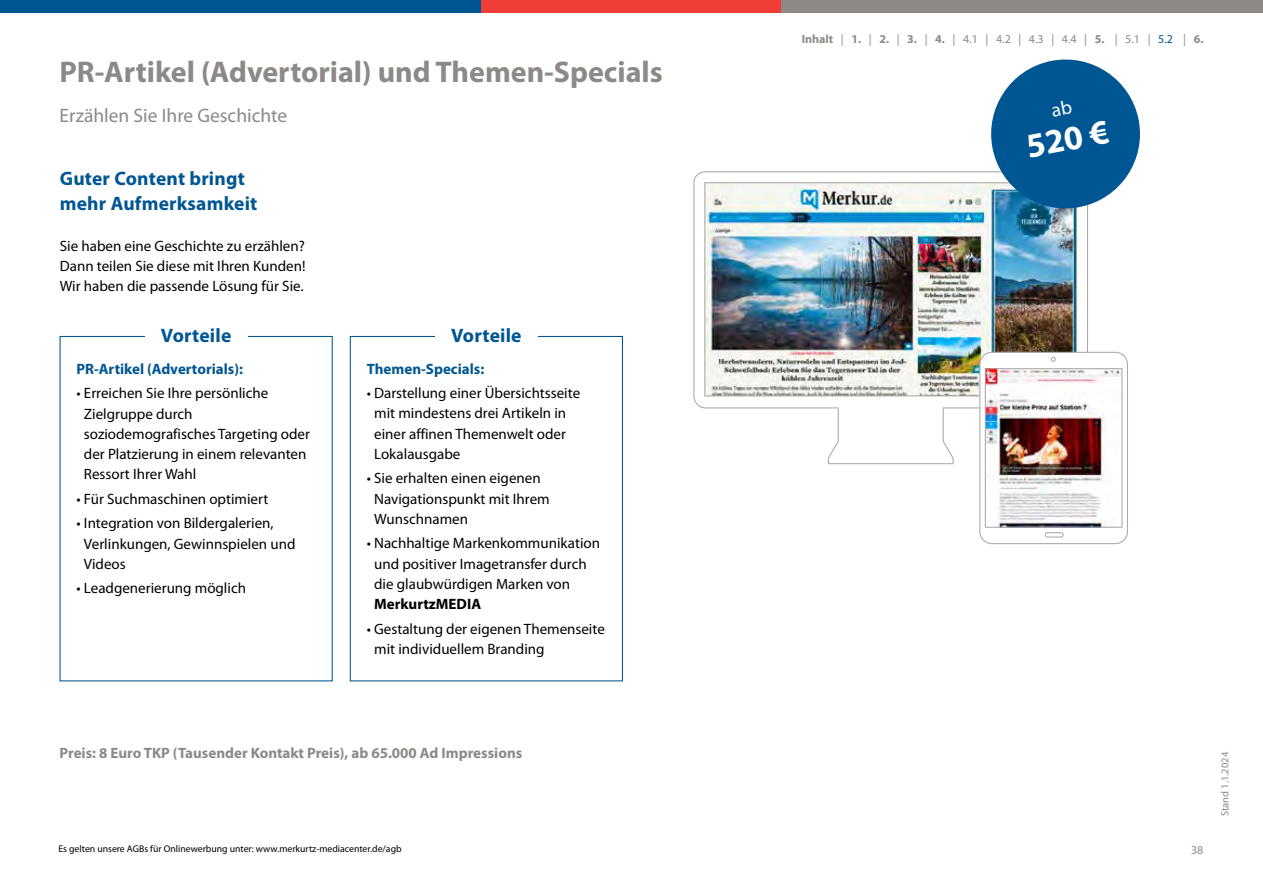
<style>
.page{position:relative;width:1263px;height:893px;background:#fff}
.page>*{position:absolute;margin:0;border:0;box-sizing:border-box;transform-origin:0 0}
.t1{font:700 34.5px "Myriad Pro";color:#fff}
.t2{font:700 30px "Myriad Pro";color:#8c8986}
.t3{font:700 19.5px/25.5px "Myriad Pro";letter-spacing:.01em;color:#005693}
.t4{font:19.5px "Myriad Pro";color:#8c8986}
.t5{font:15px/20.2px "Myriad Pro";color:#000}
.t6{font:700 15px "Myriad Pro";color:#8c8986}
.t7{font:700 15px "Myriad Pro";color:#005693}
.t8{font:700 15px "Myriad Pro";color:#000}
.t9{font:12px "Myriad Pro";color:#8c8986}
.t10{font:10.5px "Myriad Pro";color:#8c8986}
.t11{font:9.75px "Myriad Pro";color:#000}
.s1{font-weight:700}
.s2{color:#005693}
</style>
<div class="page">
<div style="left:0;top:0;width:481px;height:13px;background:#005693"></div>
<div style="left:481px;top:0;width:301px;height:13px;background:#f13d37"></div>
<div style="left:782px;top:0;width:481px;height:13px;background:#8c8986"></div>
<div style="left:350px;top:336px;width:273px;height:345px;border:1px solid #005693"></div>
<div style="left:435px;top:318px;width:102px;height:34px;background:#fff"></div>
<img style="left:693px;top:171px;width:395px;height:293px">
<img style="left:979px;top:352px;width:149px;height:192px">
<svg style="left:985px;top:59px;width:155px;height:156px"></svg>
<h2 class="t2" style="left:60px;top:55px;width:605px">PR-Artikel (Advertorial) und Themen-Specials</h2>
<h3 class="t4" style="left:60px;top:104px;width:229px">Erzählen Sie Ihre Geschichte</h3>
<h3 class="t3" style="left:60px;top:166px;width:199px">Guter Content bringt mehr Aufmerksamkeit</h3>
<p class="t5" style="left:60px;top:236px;width:247px;text-align:justify">Sie haben eine Geschichte zu erzählen?<br>Dann teilen Sie diese mit Ihren Kunden!<br>Wir haben die passende Lösung für Sie.</p>
<h3 class="t3" style="left:161px;top:323px;width:72px">Vorteile</h3>
<h3 class="t3" style="left:451px;top:323px;width:72px">Vorteile</h3>
<p class="t7" style="left:77px;top:360px;width:168px">PR-Artikel (Advertorials):</p>
<p class="t5" style="left:84px;top:383px;width:228px;text-indent:-7px">• Erreichen Sie Ihre persönliche<br>Zielgruppe durch soziodemografisches Targeting oder der Platzierung in einem relevanten<br>Ressort Ihrer Wahl</p>
<p class="t5" style="left:77px;top:489px;width:193px">• Für Suchmaschinen optimiert</p>
<p class="t5" style="left:84px;top:513px;width:213px;text-indent:-7px">• Integration von Bildergalerien,<br>Verlinkungen, Gewinnspielen und<br>Videos</p>
<p class="t5" style="left:77px;top:578px;width:171px">• Leadgenerierung möglich</p>
<p class="t7" style="left:367px;top:360px;width:119px">Themen-Specials:</p>
<p class="t5" style="left:374px;top:383px;width:207px;text-indent:-7px">• Darstellung einer Übersichtsseite mit mindestens drei Artikeln in einer affinen Themenwelt oder<br>Lokalausgabe</p>
<p class="t5" style="left:374px;top:469px;width:177px;text-indent:-7px">• Sie erhalten einen eigenen<br>Navigationspunkt mit Ihrem<br>Wunschnamen</p>
<p class="t5" style="left:374px;top:534px;width:227px;text-indent:-7px">• Nachhaltige Markenkommunikation und positiver Imagetransfer durch die glaubwürdigen Marken von</p>
<p class="t8" style="left:374px;top:596px;width:108px">MerkurtzMEDIA</p>
<p class="t5" style="left:374px;top:619px;width:232px;text-indent:-7px">• Gestaltung der eigenen Themenseite mit individuellem Branding</p>
<p class="t6" style="left:60px;top:744px;width:464px">Preis: 8 Euro TKP (Tausender Kontakt Preis), ab 65.000 Ad Impressions</p>
<p class="t11" style="left:58px;top:844px;width:345px">Es gelten unsere AGBs für Onlinewerbung unter: www.merkurtz-mediacenter.de/agb</p>
<p class="t9" style="left:802px;top:32px;width:403px"><span class="s1">Inhalt</span> | <span class="s1">1.</span> | <span class="s1">2.</span> | <span class="s1">3.</span> | <span class="s1">4.</span> | 4.1 | 4.2 | 4.3 | 4.4 | <span class="s1">5.</span> | 5.1 | <span class="s2">5.2</span> | <span class="s1">6.</span></p>
<h1 class="t1" style="left:1023px;top:128px;width:85px;rotate:-11deg">520 €</h1>
<p class="t9" style="left:1191px;top:844px;width:14px">38</p>
<p class="t10" style="left:1219px;top:816px;width:66px;rotate:-90deg">Stand 1.1.2024</p>
</div>
